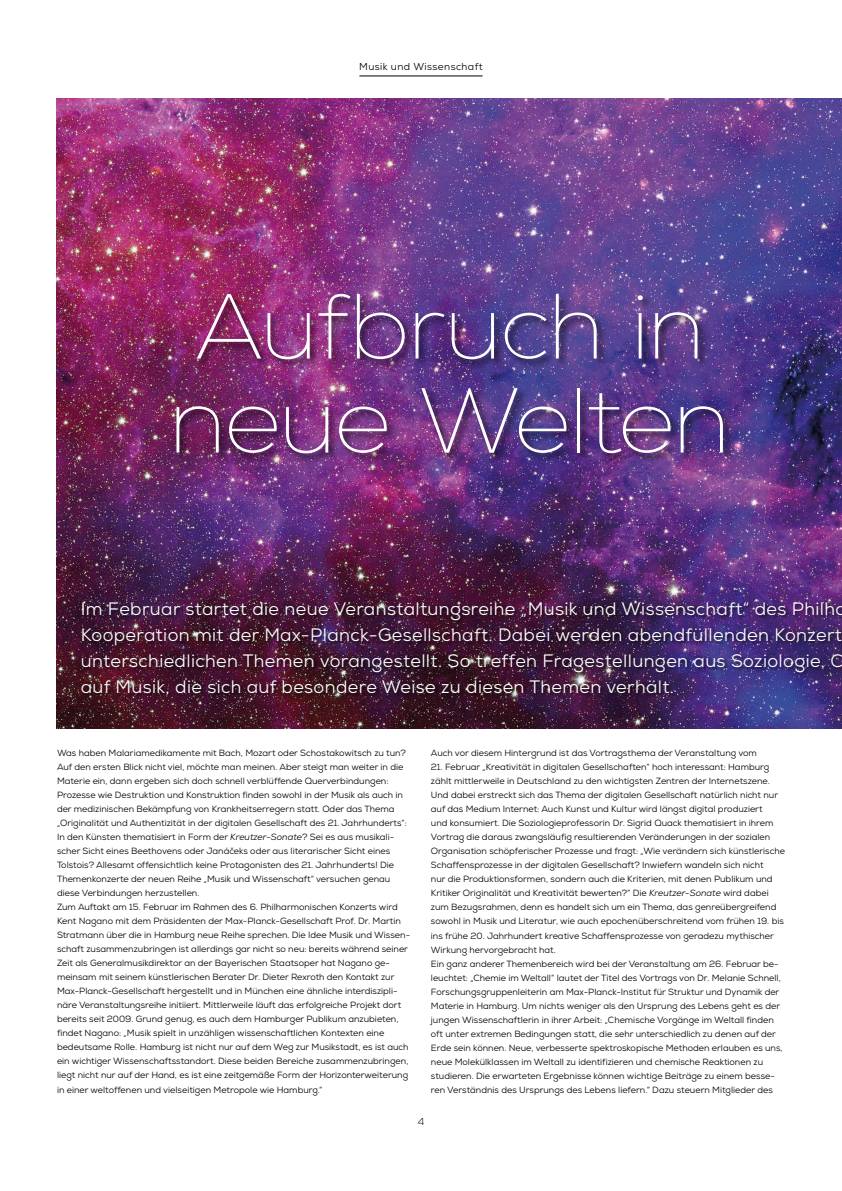
<style>
.page{position:relative;width:842px;height:1191px;background:#fff}
.page>*{position:absolute;margin:0;border:0;box-sizing:border-box;transform-origin:0 0}
.t1{font:100 92px/94px "Nexa";letter-spacing:-.025em;color:#fff;scale:1.05 1}
.t2{font:18px/26px "Nexa";letter-spacing:.02em;color:#fff}
.t3{font:10px "Nexa";letter-spacing:.04em;color:#000}
.t4{font:300 10px "Nexa";color:#000}
.t5{font:9px/14px "Nexa";color:#000}
.s1{font-style:italic}
</style>
<div class="page">
<img style="left:57px;top:98px;width:785px;height:630px">
<div style="left:175px;top:292px;width:558px;height:171px;background:#000;opacity:.75"></div>
<div style="left:81px;top:601px;width:761px;height:98px;background:#000;opacity:.75"></div>
<hr style="left:359px;top:76px;width:124px;height:1px;background:#000">
<p class="t3" style="left:359px;top:60px;width:125px">Musik und Wissenschaft</p>
<h1 class="t1" style="left:168px;top:281px;width:537px">Aufbruch in neue Welten</h1>
<p class="t2" style="left:81px;top:595px;width:768px">Im Februar startet die neue Veranstaltungsreihe „Musik und Wissenschaft“ des Philha Kooperation mit der Max-Planck-Gesellschaft. Dabei werden abendfüllenden Konzert unterschiedlichen Themen vorangestellt. So treffen Fragestellungen aus Soziologie, C auf Musik, die sich auf besondere Weise zu diesen Themen verhält.</p>
<p class="t5" style="left:57px;top:746px;width:353px">Was haben Malariamedikamente mit Bach, Mozart oder Schostakowitsch zu tun?<br>Auf den ersten Blick nicht viel, möchte man meinen. Aber steigt man weiter in die Materie ein, dann ergeben sich doch schnell verblüffende Querverbindungen:<br>Prozesse wie Destruktion und Konstruktion finden sowohl in der Musik als auch in der medizinischen Bekämpfung von Krankheitserregern statt. Oder das Thema „Originalität und Authentizität in der digitalen Gesellschaft des 21. Jahrhunderts“:<br>In den Künsten thematisiert in Form der <span class="s1">Kreutzer-Sonate</span>? Sei es aus musikali&shy;scher Sicht eines Beethovens oder Janáčeks oder aus literarischer Sicht eines Tolstois? Allesamt offensichtlich keine Protagonisten des 21. Jahrhunderts! Die Themenkonzerte der neuen Reihe „Musik und Wissenschaft“ versuchen genau diese Verbindungen herzustellen.<br>Zum Auftakt am 15. Februar im Rahmen des 6. Philharmonischen Konzerts wird Kent Nagano mit dem Präsidenten der Max-Planck-Gesellschaft Prof. Dr. Martin Stratmann über die in Hamburg neue Reihe sprechen. Die Idee Musik und Wissen&shy;schaft zusammenzubringen ist allerdings gar nicht so neu: bereits während seiner Zeit als Generalmusikdirektor an der Bayerischen Staatsoper hat Nagano ge&shy;meinsam mit seinem künstlerischen Berater Dr. Dieter Rexroth den Kontakt zur Max-Planck-Gesellschaft hergestellt und in München eine ähnliche interdiszipli&shy;näre Veranstaltungsreihe initiiert. Mittlerweile läuft das erfolgreiche Projekt dort bereits seit 2009. Grund genug, es auch dem Hamburger Publikum anzubieten, findet Nagano: „Musik spielt in unzähligen wissenschaftlichen Kontexten eine bedeutsame Rolle. Hamburg ist nicht nur auf dem Weg zur Musikstadt, es ist auch ein wichtiger Wissenschaftsstandort. Diese beiden Bereiche zusammenzubringen, liegt nicht nur auf der Hand, es ist eine zeitgemäße Form der Horizonterweiterung in einer weltoffenen und vielseitigen Metropole wie Hamburg.“</p>
<p class="t5" style="left:431px;top:746px;width:328px">Auch vor diesem Hintergrund ist das Vortragsthema der Veranstaltung vom</p>
<p class="t5" style="left:431px;top:760px;width:356px">21. Februar „Kreativität in digitalen Gesellschaften“ hoch interessant: Hamburg zählt mittlerweile in Deutschland zu den wichtigsten Zentren der Internetszene.<br>Und dabei erstreckt sich das Thema der digitalen Gesellschaft natürlich nicht nur auf das Medium Internet: Auch Kunst und Kultur wird längst digital produziert<br>und konsumiert. Die Soziologieprofessorin Dr. Sigrid Quack thematisiert in ihrem Vortrag die daraus zwangsläufig resultierenden Veränderungen in der sozialen Organisation schöpferischer Prozesse und fragt: „Wie verändern sich künstlerische Schaffensprozesse in der digitalen Gesellschaft? Inwiefern wandeln sich nicht<br>nur die Produktionsformen, sondern auch die Kriterien, mit denen Publikum und Kritiker Originalität und Kreativität bewerten?“ Die <span class="s1">Kreutzer-Sonate</span> wird dabei zum Bezugsrahmen, denn es handelt sich um ein Thema, das genreübergreifend sowohl in Musik und Literatur, wie auch epochenüberschreitend vom frühen 19. bis ins frühe 20. Jahrhundert kreative Schaffensprozesse von geradezu mythischer Wirkung hervorgebracht hat.<br>Ein ganz anderer Themenbereich wird bei der Veranstaltung am 26. Februar be&shy;leuchtet: „Chemie im Weltall“ lautet der Titel des Vortrags von Dr. Melanie Schnell, Forschungsgruppenleiterin am Max-Planck-Institut für Struktur und Dynamik der Materie in Hamburg. Um nichts weniger als den Ursprung des Lebens geht es der jungen Wissenschaftlerin in ihrer Arbeit: „Chemische Vorgänge im Weltall finden oft unter extremen Bedingungen statt, die sehr unterschiedlich zu denen auf der Erde sein können. Neue, verbesserte spektroskopische Methoden erlauben es uns, neue Molekülklassen im Weltall zu identifizieren und chemische Reaktionen zu studieren. Die erwarteten Ergebnisse können wichtige Beiträge zu einem besse&shy;ren Verständnis des Ursprungs des Lebens liefern.“ Dazu steuern Mitglieder des</p>
<p class="t4" style="left:418px;top:1116px;width:8px">4</p>
</div>
